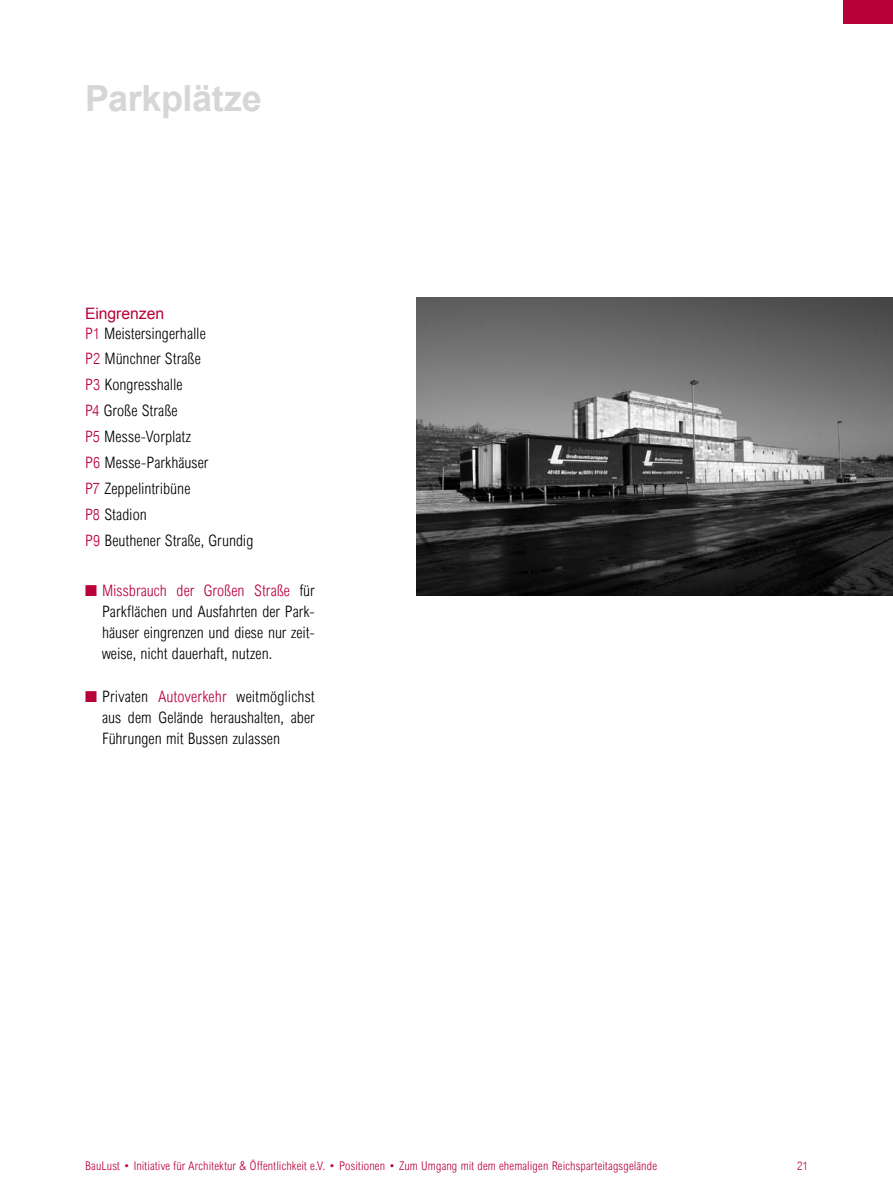
<style>
.page{position:relative;width:893px;height:1191px;background:#fff}
.page>*{position:absolute;margin:0;border:0;box-sizing:border-box;transform-origin:0 0}
.t1{font:700 36px "Arial";letter-spacing:-.01em;color:#d6d6d6}
.t2{font:300 condensed 15.75px/26px "Arial";letter-spacing:.005em;color:#000}
.t3{font:300 condensed 12px "Arial";letter-spacing:.015em;color:#b80039}
.s1{font-weight:400;font-stretch:normal;color:#b80039}
.s2{color:#b80039}
</style>
<div class="page">
<div style="left:844px;top:0;width:49px;height:24px;background:#b80039"></div>
<img style="left:417px;top:298px;width:476px;height:297px">
<h1 class="t1" style="left:85px;top:78px;width:178px">Parkplätze</h1>
<p class="t2" style="left:85px;top:304px;width:122px;line-height:19.5px"><span class="s1">Eingrenzen<br></span><span class="s2">P1</span> Meistersingerhalle</p>
<p class="t2" style="left:85px;top:346px;width:170px"><span class="s2">P2</span> Münchner Straße<br><span class="s2">P3</span> Kongresshalle<br><span class="s2">P4</span> Große Straße<br><span class="s2">P5</span> Messe-Vorplatz<br><span class="s2">P6</span> Messe-Parkhäuser<br><span class="s2">P7</span> Zeppelintribüne<br><span class="s2">P8</span> Stadion<br><span class="s2">P9</span> Beuthener Straße, Grundig</p>
<p class="t2" style="left:102px;top:579px;width:214px;line-height:21.3px;text-align:justify;text-indent:-17px"><span class="s2">■ Missbrauch der Großen Straße</span> für Parkflächen und Ausfahrten der Park&shy;häuser eingrenzen und diese nur zeit&shy;weise, nicht dauerhaft, nutzen.</p>
<p class="t2" style="left:102px;top:685px;width:214px;line-height:21.3px;text-align:justify;text-indent:-17px"><span class="s2">■</span> Privaten <span class="s2">Autoverkehr</span> weitmöglichst aus dem Gelände heraushalten, aber Führungen mit Bussen zulassen</p>
<p class="t3" style="left:85px;top:1158px;width:573px">BauLust • Initiative für Architektur &amp; Öffentlichkeit e.V. • Positionen • Zum Umgang mit dem ehemaligen Reichsparteitagsgelände</p>
<p class="t3" style="left:797px;top:1158px;width:12px">21</p>
</div>
